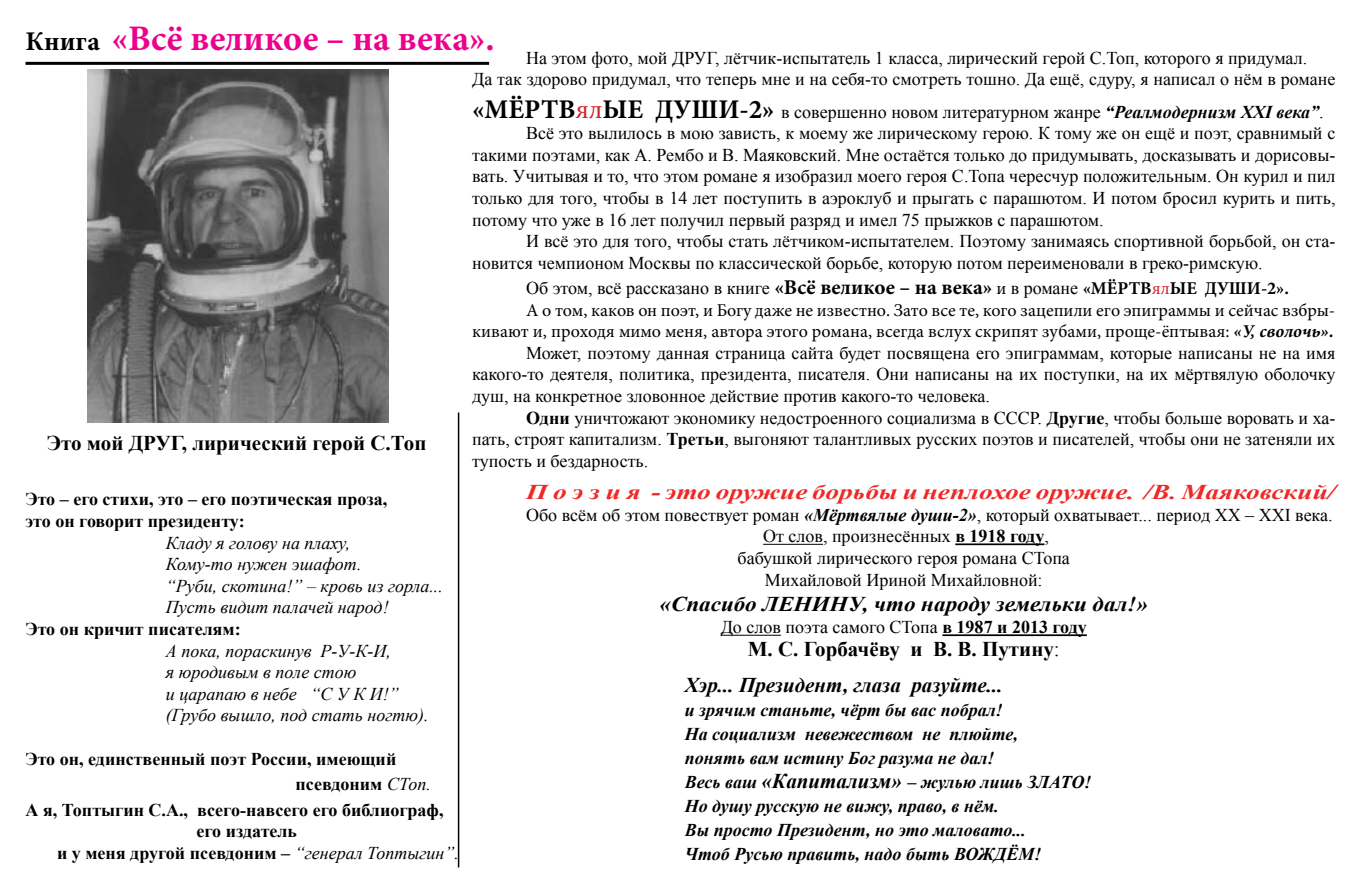
<style>
.page{position:relative;width:1361px;height:893px;background:#fff}
.page>*{position:absolute;margin:0;border:0;box-sizing:border-box;transform-origin:0 0}
.t1{font:italic 700 21px/36px "Times New Roman";color:#000}
.t2{font:italic 700 21px "Times New Roman";color:#ee2927;scale:1.3 1}
.t3{font:italic 700 21px "Times New Roman";color:#000;scale:1.1 1}
.t4{font:700 21px "Times New Roman";color:#000}
.t5{font:18px/21.6px "Times New Roman";color:#000;text-align:justify}
.t6{font:700 18px/21.6px "Times New Roman";color:#000}
.t7{font:italic 700 18px/24px "Times New Roman";color:#000}
.t8{font:italic 18px/21.6px "Times New Roman";color:#000}
.t9{font:18px/21.6px "Minion Pro";color:#000;text-align:right}
.s1{font-family:"Minion Pro";font-weight:700;font-size:27px}
.s2{font-family:"Minion Pro";font-size:27px;color:#d2232a}
.s3{font-weight:700;font-style:italic}
.s4{font-family:"Minion Pro";font-weight:700;font-size:21px}
.s5{font-family:"Minion Pro"}
.s6{font-family:"Minion Pro";font-weight:700}
.s7{font-family:"Minion Pro";color:#d2232a}
.s8{font-weight:700}
.s9{font-style:normal}
.s10{font-weight:400;font-style:normal}
.s11{font-size:21px}
.s12{font-weight:400;font-style:italic}
</style>
<div class="page">
<hr style="left:26px;top:62px;width:463px;height:3px;background:#000">
<hr style="left:763px;top:544px;width:60px;height:1px;background:#000">
<hr style="left:955px;top:543px;width:89px;height:2px;background:#000">
<hr style="left:720px;top:635px;width:61px;height:1px;background:#000">
<hr style="left:942px;top:634px;width:145px;height:2px;background:#000">
<img style="left:87px;top:69px;width:301px;height:353px">
<hr style="left:458px;top:412px;width:1px;height:455px;background:#000">
<p class="t5" style="left:472px;top:46px;width:865px;text-indent:-446px"><sup>Книга</sup> <sup>«Всё</sup> <sup>великое</sup> <sup>–</sup> <sup>на</sup> <sup>века».</sup> На этом фото, мой ДРУГ, лётчик-испытатель 1 класса, лирический герой С.Топ, которого я придумал.<br>Да так здорово придумал, что теперь мне и на себя-то смотреть тошно. Да ещё, сдуру, я написал о нём в романе</p>
<p class="t5" style="left:472px;top:100px;width:853px"><span class="s1">«МЁРТВ</span><span class="s2">ял</span><span class="s1">ЫЕ ДУШИ-2»</span> в совершенно новом литературном жанре <span class="s3">“Реалмодернизм XXI века”</span>.</p>
<p class="t5" style="left:526px;top:122px;width:811px">Всё это вылилось в мою зависть, к моему же лирическому герою. К тому же он ещё и поэт, сравнимый с</p>
<p class="t5" style="left:472px;top:144px;width:865px">такими поэтами, как А. Рембо и В. Маяковский. Мне остаётся только до придумывать, досказывать и дорисовы-</p>
<p class="t5" style="left:472px;top:165px;width:865px">вать. Учитывая и то, что этом романе я изобразил моего героя С.Топа чересчур положительным. Он курил и пил</p>
<p class="t5" style="left:472px;top:187px;width:865px">только для того, чтобы в 14 лет поступить в аэроклуб и прыгать с парашютом. И потом бросил курить и пить,</p>
<p class="t5" style="left:472px;top:208px;width:633px">потому что уже в 16 лет получил первый разряд и имел 75 прыжков с парашютом.</p>
<p class="t5" style="left:526px;top:230px;width:811px">И всё это для того, чтобы стать лётчиком-испытателем. Поэтому занимаясь спортивной борьбой, он ста-</p>
<p class="t5" style="left:472px;top:252px;width:792px">новится чемпионом Москвы по классической борьбе, которую потом переименовали в греко-римскую.</p>
<p class="t5" style="left:526px;top:277px;width:764px">Об этом, всё рассказано в книге <span class="s4">«Всё великое – на века»</span> <span class="s5">и</span> в романе <span class="s6">«МЁРТВ</span><span class="s7">ял</span><span class="s6">ЫЕ ДУШИ-2».</span></p>
<p class="t9" style="left:472px;top:299px;width:865px">А о том, каков он поэт, и Богу даже не известно. Зато все те, кого зацепили его эпиграммы и сейчас взбры&shy;кивают и, проходя мимо меня, автора этого романа, всегда вслух скрипят зубами, проще-ёптывая: <span class="s3">«У, сволочь».</span></p>
<p class="t5" style="left:472px;top:342px;width:865px;text-indent:54px">Может, поэтому данная страница сайта будет посвящена его эпиграммам, которые написаны не на имя какого-то деятеля, политика, президента, писателя. Они написаны на их поступки, на их мёртвялую оболочку душ, на конкретное зловонное действие против какого-то человека.</p>
<p class="t5" style="left:472px;top:406px;width:865px;text-indent:54px"><span class="s8">Одни</span> уничтожают экономику недостроенного социализма в СССР. <span class="s8">Другие</span>, чтобы больше воровать и ха&shy;пать, строят капитализм. <span class="s8">Третьи</span>, выгоняют талантливых русских поэтов и писателей, чтобы они не затеняли их тупость и бездарность.</p>
<p class="t2" style="left:526px;top:477px;width:624px">П о э з и я - это оружие борьбы и неплохое оружие. /В. Маяковский/</p>
<p class="t5" style="left:526px;top:504px;width:808px">Обо всём об этом повествует роман <span class="s3">«Мёртвялые души-2»</span>, который охватывает... период XX – XXI века.</p>
<p class="t5" style="left:763px;top:525px;width:287px">От слов, произнесённых <span class="s8">в 1918 году</span>,</p>
<p class="t5" style="left:737px;top:547px;width:334px">бабушкой лирического героя романа СТопа</p>
<p class="t5" style="left:765px;top:568px;width:279px">Михайловой Ириной Михайловной:</p>
<p class="t3" style="left:659px;top:589px;width:446px">«Спасибо ЛЕНИНУ, что народу земельки дал!»</p>
<p class="t5" style="left:720px;top:616px;width:368px">До слов поэта самого СТопа <span class="s8">в 1987 и 2013 году</span></p>
<p class="t1" style="left:685px;top:630px;width:376px;text-indent:63px"><span class="s9">М. С. Горбачёву и В. В. Путину</span><span class="s10">:<br></span>Хэр... Президент, глаза разуйте...</p>
<p class="t7" style="left:685px;top:697px;width:408px">и зрячим станьте, чёрт бы вас побрал!<br>На социализм невежеством не плюйте,<br>понять вам истину Бог разума не дал!<br>Весь ваш <span class="s11">«Капитализм»</span> – жулью лишь ЗЛАТО!<br>Но душу русскую не вижу, право, в нём.<br>Вы просто Президент, но это маловато...<br>Чтоб Русью править, надо быть ВОЖДЁМ!</p>
<p class="t4" style="left:47px;top:429px;width:381px">Это мой ДРУГ, лирический герой С.Топ</p>
<p class="t6" style="left:26px;top:488px;width:363px">Это – его стихи, это – его поэтическая проза, это он говорит президенту:</p>
<p class="t8" style="left:166px;top:531px;width:279px">Кладу я голову на плаху,<br>Кому-то нужен эшафот.<br>“Руби, скотина!” – кровь из горла...<br>Пусть видит палачей народ!</p>
<p class="t6" style="left:26px;top:618px;width:217px">Это он кричит писателям:</p>
<p class="t8" style="left:166px;top:639px;width:264px">А пока, пораскинув Р-У-К-И,<br>я юродивым в поле стою<br>и царапаю в небе “С У К И!” (Грубо вышло, под стать ногтю).</p>
<p class="t6" style="left:26px;top:747px;width:372px">Это он, единственный поэт России, имеющий</p>
<p class="t6" style="left:296px;top:773px;width:137px">псевдоним <span class="s12">СТоп.</span></p>
<p class="t6" style="left:26px;top:798px;width:419px">А я, Топтыгин С.А., всего-навсего его библиограф,</p>
<p class="t6" style="left:57px;top:820px;width:403px;text-indent:140px">его издатель<br>и у меня другой псевдоним – <span class="s12">“генерал Топтыгин”.</span></p>
</div>
